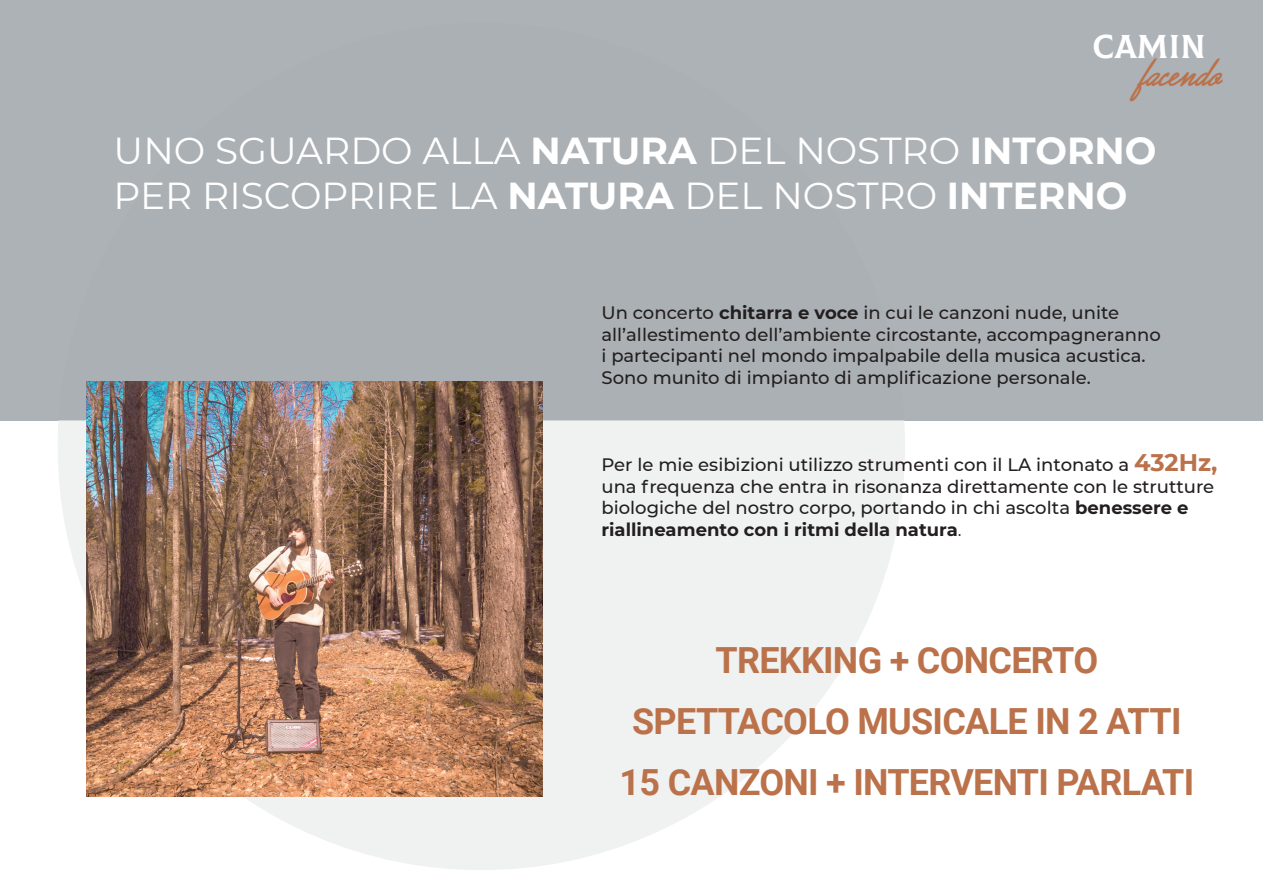
<style>
.page{position:relative;width:1263px;height:893px;background:#fff}
.page>*{position:absolute;margin:0;border:0;box-sizing:border-box;transform-origin:0 0}
.t1{font:37.5px/45px "Montserrat";color:#fff}
.t2{font:700 36px/61.2px "Roboto";letter-spacing:-.02em;color:#bb724b;text-align:center}
.t3{font:35.55px "Great Day Bold Personal Use";color:#bb724b}
.t4{font:32.7px "Colus";color:#fff}
.t5{font:500 18px/21.6px "Montserrat";color:#231f20}
.t6{font:18px "Roboto";color:#231f20}
.s1{font-weight:700}
.s2{font-weight:700;font-size:24px;color:#bb724b}
.s3{font-weight:400}
</style>
<div class="page">
<div style="left:0;top:0;width:1263px;height:420px;background:#adb2b7"></div>
<svg style="left:58px;top:420px;width:847px;height:450px;fill:#f0f2f2"></svg>
<img style="left:86px;top:381px;width:457px;height:415px">
<h3 class="t4" style="left:1092px;top:22px;width:115px">CAMIN</h3>
<h3 class="t3" style="left:1139px;top:53px;width:83px">facendo</h3>
<h1 class="t1" style="left:114px;top:127px;width:1044px">UNO SGUARDO ALLA <span class="s1">NATURA</span> DEL NOSTRO <span class="s1">INTORNO<br></span>PER RISCOPRIRE LA <span class="s1">NATURA</span> DEL NOSTRO <span class="s1">INTERNO</span></h1>
<p class="t5" style="left:601px;top:301px;width:561px">Un concerto <span class="s1">chitarra e voce</span> in cui le canzoni nude, unite all’allestimento dell’ambiente circostante, accompagneranno i partecipanti nel mondo impalpabile della musica acustica.<br>Sono munito di impianto di amplificazione personale.</p>
<p class="t5" style="left:601px;top:453px;width:618px">Per le mie esibizioni utilizzo strumenti con il LA intonato a <span class="s2">432Hz, </span>una frequenza che entra in risonanza direttamente con le strutture biologiche del nostro corpo, portando in chi ascolta <span class="s1">benessere e riallineamento con i ritmi della natura</span><span class="s3">.</span></p>
<h2 class="t2" style="left:619px;top:628px;width:576px">TREKKING + CONCERTO<br>SPETTACOLO MUSICALE IN 2 ATTI<br>15 CANZONI + INTERVENTI PARLATI</h2>
<p class="t6" style="left:1131px;top:692px;width:5px">,</p>
</div>
